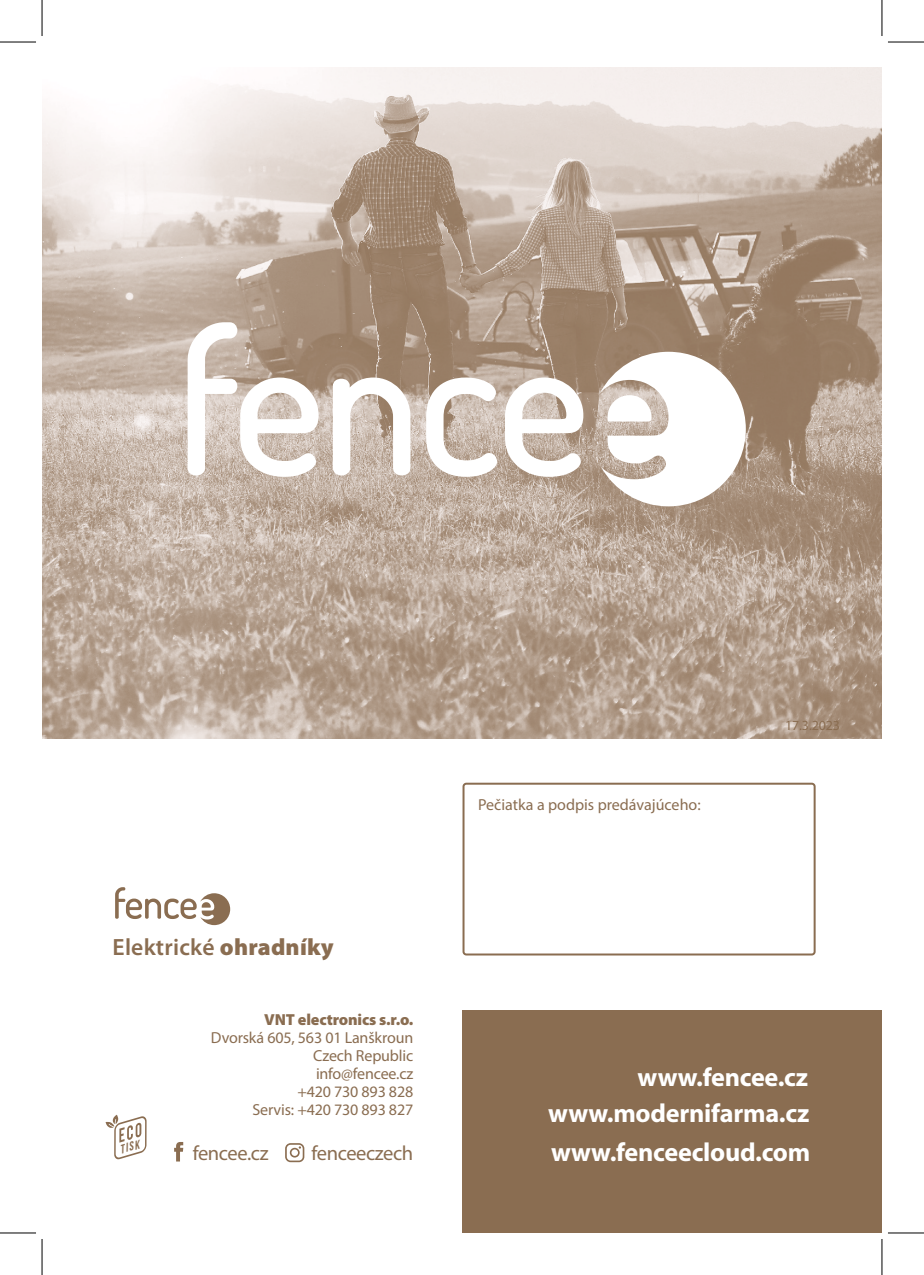
<style>
.page{position:relative;width:924px;height:1275px;background:#fff}
.page>*{position:absolute;margin:0;border:0;box-sizing:border-box;transform-origin:0 0}
.t1{font:700 26.2px "Myriad Pro";letter-spacing:-.01em;color:#fff}
.t2{font:600 23.6px "Myriad Pro";letter-spacing:.01em;color:#8a6d51}
.t3{font:20.6px "Myriad Pro";letter-spacing:-.02em;color:#8a6d51}
.t4{font:16px "Myriad Pro";letter-spacing:-.01em;color:#8a6d51}
.t5{font:900 16px "Myriad Pro";letter-spacing:-.01em;color:#8a6d51}
.t6{font:14px "Myriad Pro";letter-spacing:-.01em;color:#8a6d51}
.t7{font:italic 700 12.2px "Bebas Neue";color:#8a6d51}
.s1{font-weight:900}
</style>
<div class="page">
<img style="left:42px;top:67px;width:839px;height:671px">
<svg style="left:599px;top:352px;width:146px;height:154px"></svg>
<svg style="left:187px;top:322px;width:396px;height:155px"></svg>
<div style="left:462px;top:782px;width:353px;height:173px;border:2px solid #8a6d51;border-radius:3px"></div>
<svg style="left:105px;top:1114px;width:41px;height:45px"></svg>
<svg style="left:174px;top:1142px;width:9px;height:19px"></svg>
<svg style="left:285px;top:1143px;width:19px;height:19px"></svg>
<svg style="left:115px;top:887px;width:115px;height:38px"></svg>
<div style="left:462px;top:1010px;width:419px;height:223px;background:#8a6d51"></div>
<hr style="left:0;top:42px;width:36px;height:1px;background:#000">
<hr style="left:887px;top:42px;width:36px;height:1px;background:#000">
<hr style="left:0;top:1232px;width:36px;height:1px;background:#000">
<hr style="left:887px;top:1232px;width:36px;height:1px;background:#000">
<hr style="left:42px;top:0;width:1px;height:36px;background:#000">
<hr style="left:42px;top:1239px;width:1px;height:36px;background:#000">
<hr style="left:881px;top:0;width:1px;height:36px;background:#000">
<hr style="left:881px;top:1239px;width:1px;height:36px;background:#000">
<p class="t2" style="left:113px;top:931px;width:222px">Elektrické <span class="s1">ohradníky</span></p>
<p class="t5" style="left:264px;top:1010px;width:150px">VNT electronics s.r.o.</p>
<p class="t4" style="left:211px;top:1027px;width:204px">Dvorská 605, 563 01 Lanškroun</p>
<p class="t4" style="left:313px;top:1045px;width:101px">Czech Republic</p>
<p class="t4" style="left:316px;top:1063px;width:99px">info@fencee.cz</p>
<p class="t4" style="left:297px;top:1081px;width:117px">+420 730 893 828</p>
<p class="t4" style="left:252px;top:1099px;width:162px">Servis: +420 730 893 827</p>
<p class="t7" style="left:118px;top:1143px;width:21px;rotate:-17deg">TISK</p>
<p class="t3" style="left:193px;top:1140px;width:77px">fencee.cz</p>
<p class="t3" style="left:311px;top:1140px;width:103px">fenceeczech</p>
<p class="t4" style="left:478px;top:794px;width:224px">Pečiatka a podpis predávajúceho:</p>
<p class="t6" style="left:784px;top:716px;width:56px">17.3.2023</p>
<p class="t1" style="left:637px;top:1060px;width:172px">www.fencee.cz</p>
<p class="t1" style="left:548px;top:1095px;width:262px">www.modernifarma.cz</p>
<p class="t1" style="left:551px;top:1135px;width:260px">www.fenceecloud.com</p>
</div>
